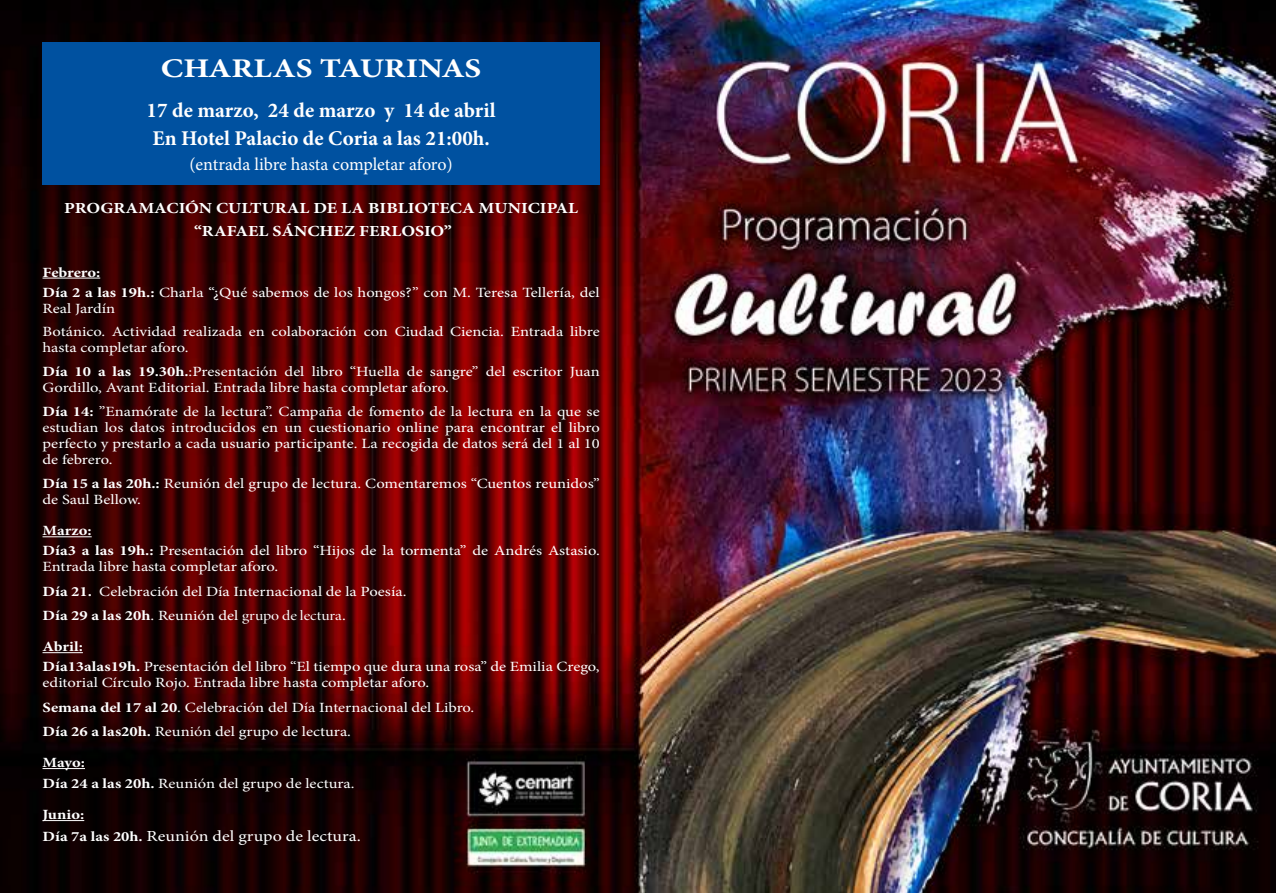
<style>
.page{position:relative;width:1276px;height:893px;background:#fff}
.page>*{position:absolute;margin:0;border:0;box-sizing:border-box;transform-origin:0 0}
.t1{font:700 27px "Minion Pro";color:#fff;scale:1.23 1}
.t2{font:700 21px/28.7px "Minion Pro";color:#fff}
.t3{font:18px "Minion Pro";letter-spacing:-.005em;color:#fff}
.t4{font:700 15.45px/22px "Minion Pro";color:#fff;text-align:center;scale:1.17 1}
.t5{font:15.45px "Minion Pro";color:#fff;scale:1.17 1}
.t6{font:14.1px/19.8px "Minion Pro";color:#fff;scale:1.17 1}
.t7{font:14.1px "Minion Pro Disp";color:#fff;scale:1.17 1}
.t8{font:700 14.1px "Minion Pro";color:#fff;scale:1.17 1}
.s1{font-weight:700}
.s2{font-family:"Minion Pro";font-weight:700}
.s3{font-family:"Minion Pro"}
.s4{font-weight:700;font-size:14.1px}
</style>
<div class="page">
<img style="left:0;top:0;width:1276px;height:893px">
<hr style="left:43px;top:278px;width:57px;height:1px;background:#fff">
<hr style="left:43px;top:536px;width:49px;height:1px;background:#fff">
<hr style="left:43px;top:652px;width:40px;height:1px;background:#fff">
<hr style="left:43px;top:768px;width:42px;height:1px;background:#fff">
<hr style="left:43px;top:820px;width:41px;height:1px;background:#fff">
<div style="left:43px;top:43px;width:557px;height:142px;background:#0051a0"></div>
<h1 class="t1" style="left:161px;top:49px;width:262px">CHARLAS TAURINAS</h1>
<h2 class="t2" style="left:147px;top:95px;width:350px">17 de marzo, 24 de marzo y 14 de abril<br>En Hotel Palacio de Coria a las 21:00h.</h2>
<p class="t3" style="left:189px;top:152px;width:265px">(entrada libre hasta completar aforo)</p>
<p class="t4" style="left:64px;top:197px;width:441px">PROGRAMACIÓN CULTURAL DE LA BIBLIOTECA MUNICIPAL “RAFAEL SÁNCHEZ FERLOSIO”</p>
<p class="t6" style="left:43px;top:262px;width:478px"><span class="s1">Febrero:<br>Día 2 a las 19h.:</span> Charla “¿Qué sabemos de los hongos?” con M. Teresa Tellería, del</p>
<p class="t6" style="left:43px;top:297px;width:478px;line-height:23.4px">Real Jardín<br>Botánico. Actividad realizada en colaboración con Ciudad Ciencia. Entrada libre</p>
<p class="t6" style="left:43px;top:336px;width:478px;line-height:23.4px">hasta completar aforo.<br><span class="s1">Día 10 a las 19.30h.</span>:Presentación del libro “Huella de sangre” del escritor Juan</p>
<p class="t6" style="left:43px;top:376px;width:478px;line-height:23.4px">Gordillo, Avant Editorial. Entrada libre hasta completar aforo.<br><span class="s1">Día 14:</span> ”Enamórate de la lectura”. Campaña de fomento de la lectura en la que se</p>
<p class="t6" style="left:43px;top:419px;width:478px;line-height:16.2px;text-align:justify">estudian los datos introducidos en un cuestionario online para encontrar el libro perfecto y prestarlo a cada usuario participante. La recogida de datos será del 1 al 10 de febrero.</p>
<p class="t6" style="left:43px;top:475px;width:478px;line-height:16.2px"><span class="s1">Día 15 a las 20h.:</span> Reunión del grupo de lectura. Comentaremos “Cuentos reunidos” de Saul Bellow.</p>
<p class="t6" style="left:43px;top:521px;width:478px"><span class="s1">Marzo:<br>Día3 a las 19h.:</span> Presentación del libro “Hijos de la tormenta” de Andrés Astasio.</p>
<p class="t6" style="left:43px;top:555px;width:312px;line-height:24.2px">Entrada libre hasta completar aforo.<br><span class="s1">Día 21.</span> Celebración del Día Internacional de la Poesía.</p>
<p class="t7" style="left:43px;top:607px;width:261px"><span class="s2">Día 29 a las 20h</span><span class="s3">. Reunión del</span> grupo de lectura<span class="s3">.</span></p>
<p class="t6" style="left:43px;top:637px;width:478px"><span class="s1">Abril:<br>Día13alas19h.</span> Presentación del libro “El tiempo que dura una rosa” de Emilia Crego,</p>
<p class="t6" style="left:43px;top:671px;width:370px;line-height:24.2px">editorial Círculo Rojo. Entrada libre hasta completar aforo.<br><span class="s1">Semana del 17 al 20</span>. Celebración del Día Internacional del Libro.<br><span class="s1">Día 26 a las20h.</span> Reunión del grupo de lectura.</p>
<p class="t6" style="left:43px;top:752px;width:268px;line-height:20.5px"><span class="s1">Mayo:<br>Día 24 a las 20h.</span> Reunión del grupo de lectura.</p>
<p class="t8" style="left:43px;top:805px;width:37px">Junio:</p>
<p class="t5" style="left:43px;top:826px;width:273px"><span class="s4">Día 7a las 20h.</span> Reunión del grupo de lectura.</p>
</div>
